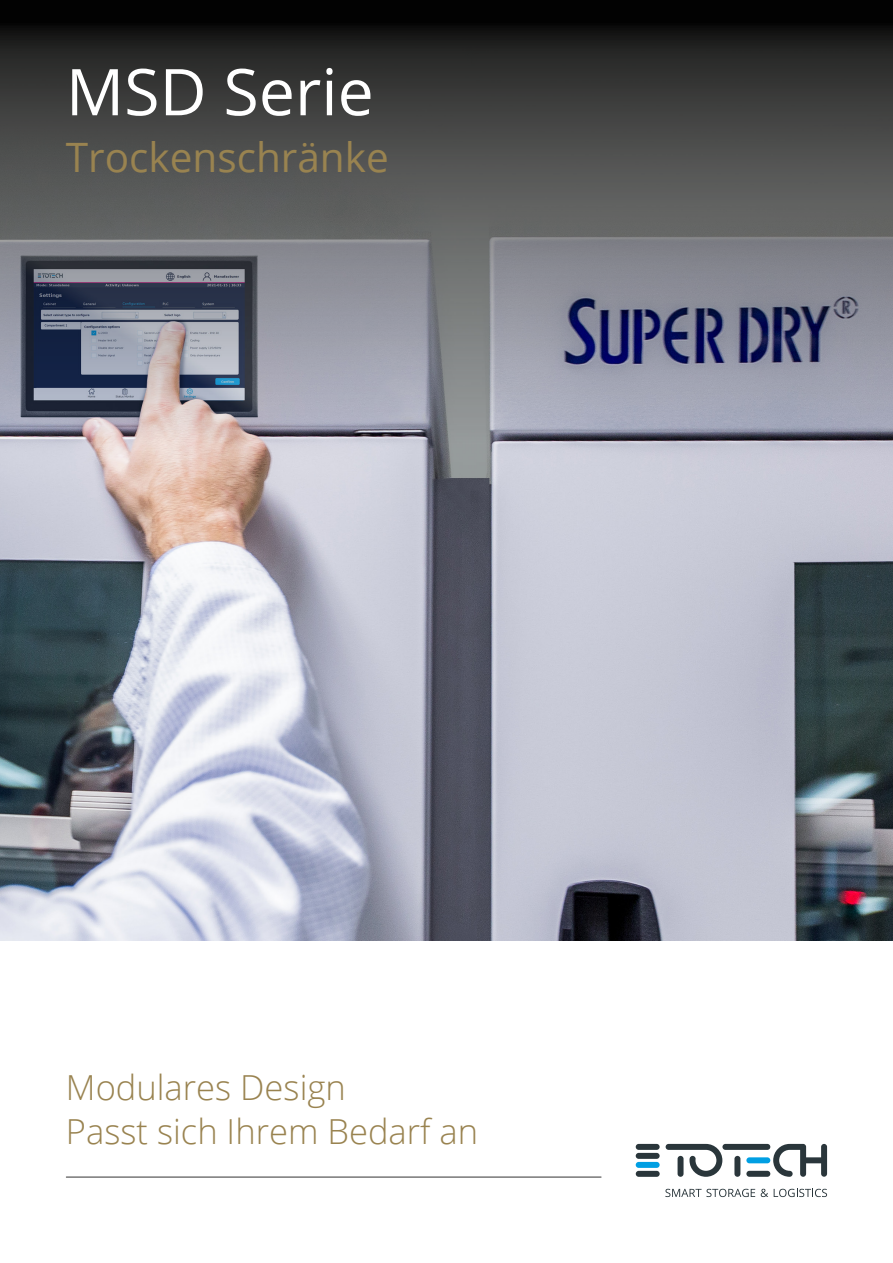
<style>
.page{position:relative;width:893px;height:1263px;background:#fff}
.page>*{position:absolute;margin:0;border:0;box-sizing:border-box;transform-origin:0 0}
.t1{font:64.5px "Open Sans";color:#fff}
.t2{font:40.5px "Open Sans";color:#998350}
.t3{font:300 34.5px/43.5px "Open Sans";color:#998350}
</style>
<div class="page">
<div style="left:722px;top:1144px;width:48px;height:6px;background:#2a363b;border-radius:3px"></div>
<svg style="left:666px;top:1144px;width:56px;height:33px"></svg>
<svg style="left:773px;top:1144px;width:54px;height:33px"></svg>
<div style="left:746px;top:1157px;width:24px;height:6px;background:#009fe3;border-radius:3px"></div>
<div style="left:636px;top:1171px;width:24px;height:6px;background:#2a363b;border-radius:3px"></div>
<div style="left:636px;top:1153px;width:24px;height:6px;background:#2a363b;border-radius:3px"></div>
<div style="left:636px;top:1162px;width:24px;height:6px;background:#009fe3;border-radius:3px"></div>
<div style="left:746px;top:1171px;width:24px;height:6px;background:#2a363b;border-radius:3px"></div>
<div style="left:678px;top:1156px;width:5px;height:21px;background:#2a363b;border-radius:3px"></div>
<div style="left:734px;top:1156px;width:6px;height:21px;background:#2a363b;border-radius:3px"></div>
<div style="left:636px;top:1144px;width:24px;height:6px;background:#2a363b;border-radius:3px"></div>
<svg style="left:665px;top:1189px;width:90px;height:8px"></svg>
<svg style="left:761px;top:1189px;width:7px;height:8px"></svg>
<svg style="left:774px;top:1189px;width:53px;height:8px"></svg>
<hr style="left:66px;top:1177px;width:535px;height:1px;background:#333">
<img style="left:0;top:461px;width:893px;height:480px">
<svg style="left:0;top:0;width:893px;height:461px;background:#626369"></svg>
<h1 class="t1" style="left:66px;top:48px;width:309px">MSD Serie</h1>
<p class="t2" style="left:66px;top:130px;width:324px">Trockenschränke</p>
<p class="t3" style="left:66px;top:1065px;width:414px">Modulares Design<br>Passt sich Ihrem Bedarf an</p>
</div>
